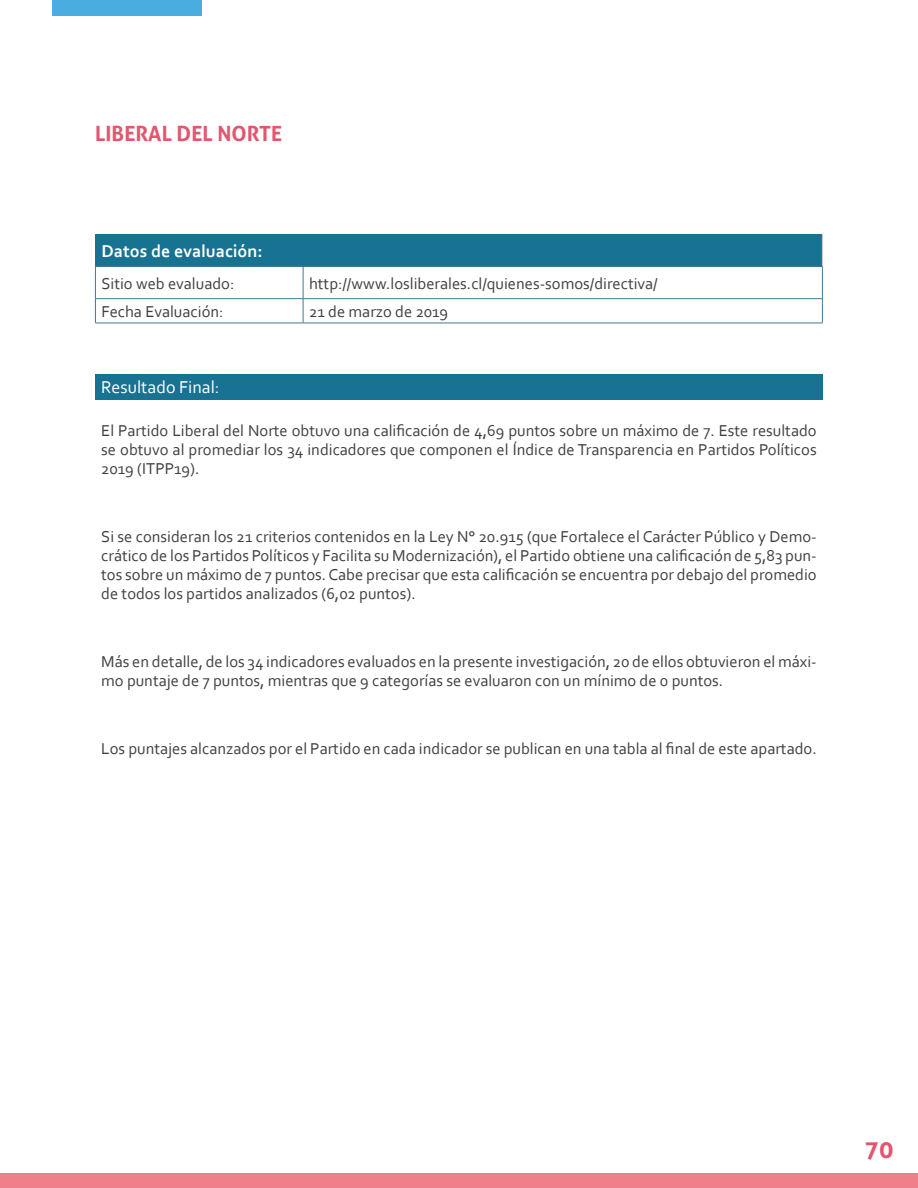
<style>
.page{position:relative;width:918px;height:1188px;background:#fff}
.page>*{position:absolute;margin:0;border:0;box-sizing:border-box;transform-origin:0 0}
.t1{font:700 24px "Aller";color:#e15770}
.Heading_2{font:700 21px "Aller";color:#e15770}
.t2{font:700 18px "Corbel";color:#fff}
.t3{font:18px "Corbel";color:#fff}
.t4{font:16.5px/19px "Corbel";color:#404040;text-align:justify}
</style>
<div class="page">
<div style="left:0;top:1173px;width:918px;height:15px;background:#ef808a"></div>
<div style="left:52px;top:0;width:150px;height:15px;background:#49ade0"></div>
<div style="left:95px;top:234px;width:727px;height:32px;background:#187292"></div>
<hr style="left:822px;top:234px;width:1px;height:32px;background:#bfbfbf">
<hr style="left:95px;top:266px;width:208px;height:1px;background:#3f7996">
<hr style="left:95px;top:266px;width:1px;height:32px;background:#3f7996">
<hr style="left:303px;top:266px;width:520px;height:1px;background:#3f7996">
<hr style="left:303px;top:266px;width:1px;height:32px;background:#3f7996">
<hr style="left:822px;top:266px;width:1px;height:32px;background:#3f7996">
<hr style="left:95px;top:298px;width:208px;height:1px;background:#3f7996">
<svg style="left:95px;top:299px;width:1px;height:24px"></svg>
<hr style="left:303px;top:298px;width:520px;height:1px;background:#3f7996">
<svg style="left:303px;top:299px;width:1px;height:24px"></svg>
<svg style="left:822px;top:299px;width:1px;height:24px"></svg>
<hr style="left:95px;top:323px;width:208px;height:1px;background:#3f7996">
<hr style="left:303px;top:323px;width:520px;height:1px;background:#3f7996">
<div style="left:95px;top:374px;width:728px;height:25px;background:#187292"></div>
<p class="Heading_2" style="left:95px;top:121px;width:188px">LIBERAL DEL NORTE</p>
<p class="t2" style="left:101px;top:240px;width:163px">Datos de evaluación:</p>
<p class="t4" style="left:101px;top:273px;width:134px">Sitio web evaluado:</p>
<p class="t4" style="left:309px;top:273px;width:350px">http://www.losliberales.cl/quienes-somos/directiva/</p>
<p class="t4" style="left:101px;top:302px;width:124px">Fecha Evaluación:</p>
<p class="t4" style="left:309px;top:302px;width:141px">21 de marzo de 2019</p>
<p class="t3" style="left:101px;top:376px;width:120px">Resultado Final:</p>
<p class="t4" style="left:101px;top:421px;width:717px">El Partido Liberal del Norte obtuvo una calificación de 4,69 puntos sobre un máximo de 7. Este resultado se obtuvo al promediar los 34 indicadores que componen el Índice de Transparencia en Partidos Políticos 2019 (ITPP19).</p>
<p class="t4" style="left:101px;top:527px;width:717px">Si se consideran los 21 criterios contenidos en la Ley N° 20.915 (que Fortalece el Carácter Público y Demo&shy;crático de los Partidos Políticos y Facilita su Modernización), el Partido obtiene una calificación de 5,83 pun&shy;tos sobre un máximo de 7 puntos. Cabe precisar que esta calificación se encuentra por debajo del promedio de todos los partidos analizados (6,02 puntos).</p>
<p class="t4" style="left:101px;top:652px;width:717px">Más en detalle, de los 34 indicadores evaluados en la presente investigación, 20 de ellos obtuvieron el máxi&shy;mo puntaje de 7 puntos, mientras que 9 categorías se evaluaron con un mínimo de 0 puntos.</p>
<p class="t4" style="left:101px;top:739px;width:717px">Los puntajes alcanzados por el Partido en cada indicador se publican en una tabla al final de este apartado.</p>
<h1 class="t1" style="left:865px;top:1135px;width:30px">70</h1>
</div>
